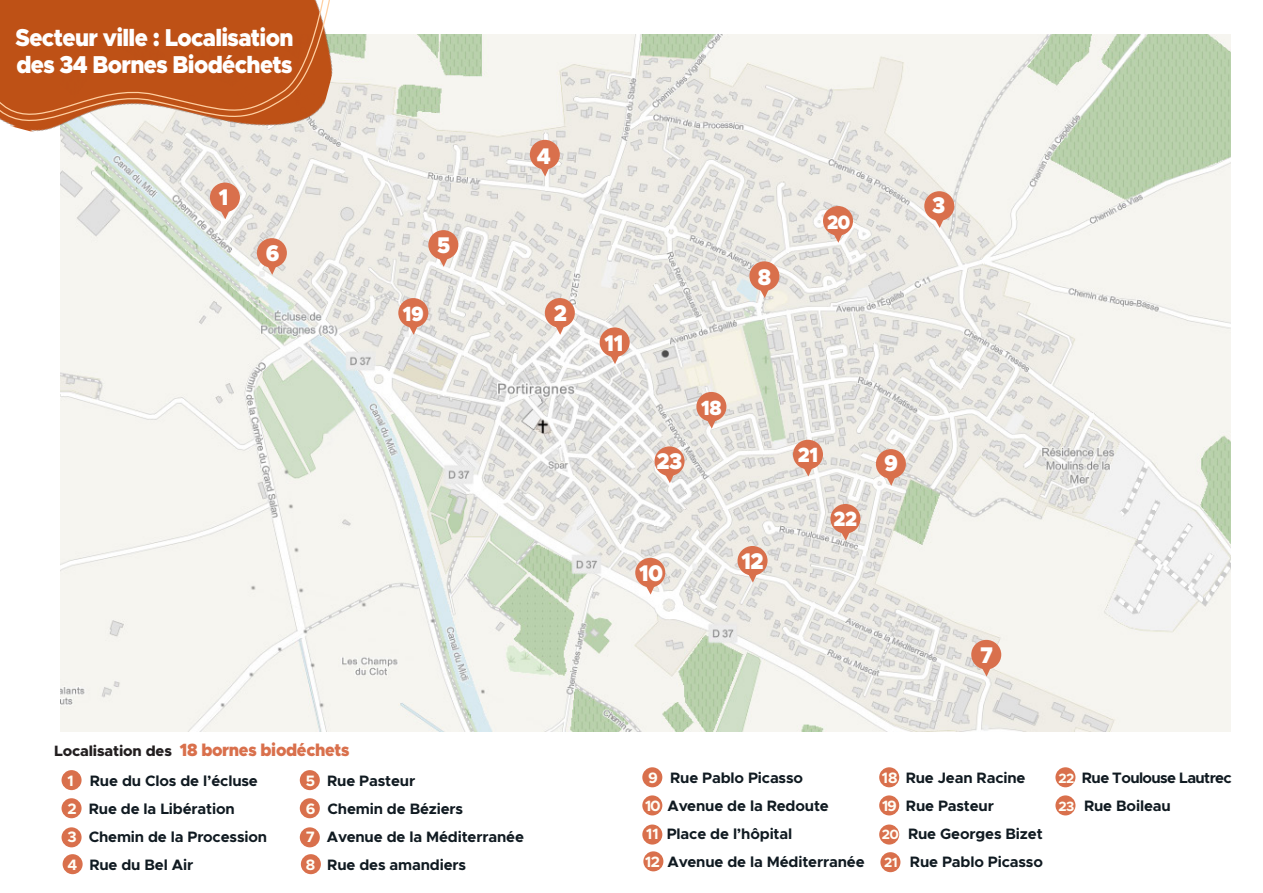
<style>
.page{position:relative;width:1263px;height:893px;background:#fff}
.page>*{position:absolute;margin:0;border:0;box-sizing:border-box;transform-origin:0 0}
.t1{font:900 24.6px/27px "Metropolis";letter-spacing:-.03em;color:#fff;scale:.92 1}
.t2{font:900 22.8px "Metropolis";letter-spacing:-.03em;color:#fff;scale:.93 1}
.t3{font:900 20.7px "Metropolis";letter-spacing:-.02em;color:#fff;scale:.93 1}
.t4{font:900 19.5px "Metropolis";color:#fff;scale:.93 1}
.t5{font:900 17.85px "Metropolis";letter-spacing:-.02em;color:#d9704c;scale:.93 1}
.t6{font:700 15.15px/28px "Metropolis";letter-spacing:-.01em;color:#101a21}
.t7{font:700 15.15px/28px "Metropolis";letter-spacing:-.04em;color:#101a21}
.t8{font:700 13.5px "Metropolis";color:#fffef6}
.s1{font-weight:800;font-size:15px;color:#231f20}
.s2{color:#fffef6}
.s3{font-size:15px;color:#fffef6}
.s4{font-size:13.5px;color:#fffef6}
</style>
<div class="page">
<div style="left:62px;top:770px;width:20px;height:20px;background:#d9704c;border-radius:50%"></div>
<div style="left:63px;top:854px;width:20px;height:20px;background:#d9704c;border-radius:50%"></div>
<div style="left:62px;top:798px;width:20px;height:20px;background:#d9704c;border-radius:50%"></div>
<div style="left:62px;top:827px;width:20px;height:20px;background:#d9704c;border-radius:50%"></div>
<div style="left:300px;top:770px;width:20px;height:20px;background:#d9704c;border-radius:50%"></div>
<div style="left:301px;top:854px;width:20px;height:20px;background:#d9704c;border-radius:50%"></div>
<div style="left:300px;top:798px;width:20px;height:20px;background:#d9704c;border-radius:50%"></div>
<div style="left:300px;top:827px;width:20px;height:20px;background:#d9704c;border-radius:50%"></div>
<div style="left:642px;top:767px;width:20px;height:20px;background:#d9704c;border-radius:50%"></div>
<div style="left:643px;top:851px;width:20px;height:20px;background:#d9704c;border-radius:50%"></div>
<div style="left:642px;top:795px;width:20px;height:20px;background:#d9704c;border-radius:50%"></div>
<div style="left:642px;top:824px;width:20px;height:20px;background:#d9704c;border-radius:50%"></div>
<div style="left:879px;top:767px;width:20px;height:20px;background:#d9704c;border-radius:50%"></div>
<div style="left:880px;top:852px;width:20px;height:20px;background:#d9704c;border-radius:50%"></div>
<div style="left:879px;top:795px;width:20px;height:20px;background:#d9704c;border-radius:50%"></div>
<div style="left:879px;top:824px;width:20px;height:20px;background:#d9704c;border-radius:50%"></div>
<div style="left:1055px;top:767px;width:20px;height:20px;background:#d9704c;border-radius:50%"></div>
<div style="left:1055px;top:795px;width:20px;height:20px;background:#d9704c;border-radius:50%"></div>
<img style="left:61px;top:35px;width:1170px;height:696px">
<div style="left:924px;top:191px;width:30px;height:30px;background:#d9704c;border-radius:50%"></div>
<svg style="left:934px;top:220px;width:10px;height:8px"></svg>
<div style="left:749px;top:261px;width:30px;height:30px;background:#d9704c;border-radius:50%"></div>
<svg style="left:759px;top:290px;width:10px;height:8px"></svg>
<div style="left:600px;top:327px;width:30px;height:30px;background:#d9704c;border-radius:50%"></div>
<svg style="left:609px;top:356px;width:11px;height:8px"></svg>
<div style="left:696px;top:392px;width:30px;height:29px;background:#d9704c;border-radius:50%"></div>
<svg style="left:706px;top:420px;width:10px;height:9px"></svg>
<div style="left:398px;top:298px;width:30px;height:30px;background:#d9704c;border-radius:50%"></div>
<svg style="left:408px;top:326px;width:10px;height:9px"></svg>
<div style="left:545px;top:298px;width:30px;height:30px;background:#d9704c;border-radius:50%"></div>
<svg style="left:555px;top:326px;width:10px;height:9px"></svg>
<div style="left:428px;top:230px;width:30px;height:30px;background:#d9704c;border-radius:50%"></div>
<svg style="left:438px;top:258px;width:10px;height:9px"></svg>
<div style="left:210px;top:183px;width:30px;height:29px;background:#d9704c;border-radius:50%"></div>
<svg style="left:220px;top:211px;width:10px;height:8px"></svg>
<div style="left:257px;top:238px;width:30px;height:30px;background:#d9704c;border-radius:50%"></div>
<svg style="left:267px;top:267px;width:10px;height:8px"></svg>
<div style="left:530px;top:140px;width:30px;height:29px;background:#d9704c;border-radius:50%"></div>
<svg style="left:540px;top:168px;width:10px;height:9px"></svg>
<div style="left:876px;top:449px;width:30px;height:30px;background:#d9704c;border-radius:50%"></div>
<svg style="left:886px;top:478px;width:10px;height:8px"></svg>
<div style="left:823px;top:206px;width:30px;height:30px;background:#d9704c;border-radius:50%"></div>
<svg style="left:833px;top:235px;width:10px;height:8px"></svg>
<div style="left:793px;top:440px;width:30px;height:29px;background:#d9704c;border-radius:50%"></div>
<svg style="left:803px;top:468px;width:10px;height:8px"></svg>
<div style="left:830px;top:504px;width:30px;height:30px;background:#d9704c;border-radius:50%"></div>
<svg style="left:840px;top:532px;width:11px;height:9px"></svg>
<div style="left:737px;top:546px;width:30px;height:29px;background:#d9704c;border-radius:50%"></div>
<svg style="left:747px;top:574px;width:11px;height:9px"></svg>
<div style="left:654px;top:446px;width:30px;height:30px;background:#d9704c;border-radius:50%"></div>
<svg style="left:664px;top:475px;width:11px;height:8px"></svg>
<div style="left:635px;top:558px;width:30px;height:29px;background:#d9704c;border-radius:50%"></div>
<svg style="left:645px;top:586px;width:10px;height:8px"></svg>
<div style="left:971px;top:640px;width:30px;height:29px;background:#d9704c;border-radius:50%"></div>
<svg style="left:981px;top:668px;width:10px;height:9px"></svg>
<img style="left:60px;top:34px;width:292px;height:168px">
<svg style="left:0;top:0;width:345px;height:135px;background:#c76f3e"></svg>
<h1 class="t1" style="left:16px;top:24px;width:304px">Secteur ville : Localisation des 34 Bornes Biodéchets</h1>
<h2 class="t2" style="left:219px;top:183px;width:12px">1</h2>
<h2 class="t2" style="left:266px;top:238px;width:16px">6</h2>
<h2 class="t2" style="left:437px;top:230px;width:16px">5</h2>
<h2 class="t2" style="left:537px;top:141px;width:17px">4</h2>
<h3 class="t3" style="left:403px;top:300px;width:24px">19</h3>
<h2 class="t2" style="left:554px;top:298px;width:16px">2</h2>
<h2 class="t2" style="left:605px;top:328px;width:22px">11</h2>
<h2 class="t2" style="left:656px;top:446px;width:29px">23</h2>
<h3 class="t3" style="left:701px;top:394px;width:24px">18</h3>
<h2 class="t2" style="left:758px;top:262px;width:16px">8</h2>
<h2 class="t2" style="left:639px;top:558px;width:27px">10</h2>
<h2 class="t2" style="left:741px;top:546px;width:25px">12</h2>
<p class="t4" style="left:827px;top:209px;width:27px">20</p>
<h3 class="t3" style="left:798px;top:441px;width:24px">21</h3>
<h3 class="t3" style="left:834px;top:505px;width:27px">22</h3>
<h2 class="t2" style="left:884px;top:448px;width:16px">9</h2>
<h2 class="t2" style="left:932px;top:191px;width:16px">3</h2>
<h2 class="t2" style="left:980px;top:640px;width:15px">7</h2>
<p class="t5" style="left:54px;top:738px;width:319px"><span class="s1">Localisation des</span> 18 bornes biodéchets</p>
<p class="t6" style="left:67px;top:767px;width:201px"><span class="s2">1</span> Rue du Clos de l’écluse<br><span class="s2">2</span> Rue de la Libération<br><span class="s2">3</span> Chemin de la Procession<br><span class="s2">4</span> Rue du Bel Air</p>
<p class="t6" style="left:306px;top:767px;width:220px"><span class="s2">5</span> Rue Pasteur<br><span class="s2">6</span> Chemin de Béziers<br><span class="s2">7</span> Avenue de la Méditerranée<br><span class="s2">8</span> Rue des amandiers</p>
<p class="t6" style="left:645px;top:764px;width:221px"><span class="s2">9</span> Rue Pablo Picasso<br><span class="s3">10</span> Avenue de la Redoute<br><span class="s3">11</span> Place de l’hôpital<br><span class="s3">12</span> Avenue de la Méditerranée</p>
<p class="t6" style="left:882px;top:764px;width:145px"><span class="s2">18</span> Rue Jean Racine<br><span class="s3">19</span> Rue Pasteur</p>
<p class="t6" style="left:884px;top:820px;width:160px;text-align:right">Rue Georges Bizet<br><span class="s4">21</span> Rue Pablo Picasso</p>
<p class="t8" style="left:882px;top:826px;width:19px">20</p>
<p class="t7" style="left:1058px;top:764px;width:175px"><span class="s4">22</span> Rue Toulouse Lautrec<br><span class="s4">23</span> Rue Boileau</p>
</div>
